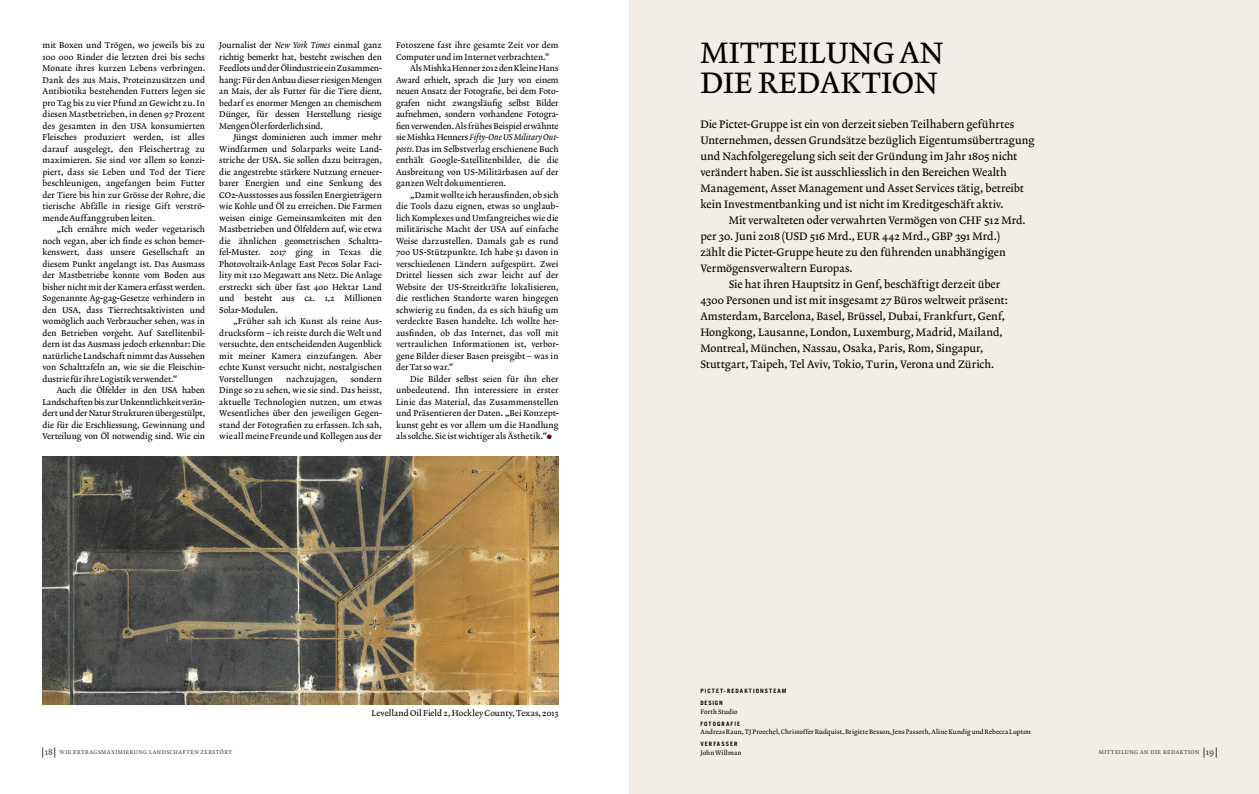
<style>
.page{position:relative;width:1259px;height:794px;background:#fff}
.page>*{position:absolute;margin:0;border:0;box-sizing:border-box;transform-origin:0 0}
.t1{font:30px/30px "Lexicon No 2 Roman A Txt";color:#000}
.t2{font:11px/16px "Lexicon No 2 Roman A Txt";color:#000}
.t3{font:8.5px/11.5px "Lexicon No 2 Roman A Txt";color:#000;text-align:justify}
.t4{font:8.5px "Lexicon No 2 Italic A Txt";letter-spacing:-.01em;color:#000}
.t5{font:6.5px "Lexicon No 2 Roman A Txt";letter-spacing:.02em;color:#000}
.t6{font:700 6px/12px "Trade Gothic LT Std";letter-spacing:.18em;color:#000}
.t7{font:5.5px "Lexicon No 2 Roman A Txt";letter-spacing:.075em;color:#384044}
.s1{font-family:"Lexicon No 2 Italic A Txt"}
.s2{font-family:"Lexicon No 2 Roman A Txt"}
.s3{font-size:8px}
.s4{color:#650539}
.s5{font-size:9px}
</style>
<div class="page">
<div style="left:629px;top:0;width:630px;height:794px;background:#f2eee7"></div>
<img style="left:43px;top:457px;width:515px;height:247px">
<p class="t3" style="left:43px;top:40px;width:164px">mit Boxen und Trögen, wo jeweils bis zu 100 000 Rinder die letzten drei bis sechs Monate ihres kurzen Lebens verbringen.<br>Dank des aus Mais, Proteinzusätzen und Antibiotika bestehenden Futters legen sie pro Tag bis zu vier Pfund an Gewicht zu. In diesen Mastbetrieben, in denen 97 Prozent des gesamten in den USA konsumierten Fleisches produziert werden, ist alles darauf ausgelegt, den Fleischertrag zu maximieren. Sie sind vor allem so konzi&shy;piert, dass sie Leben und Tod der Tiere beschleunigen, angefangen beim Futter der Tiere bis hin zur Grösse der Rohre, die tierische Abfälle in riesige Gift verströ&shy;mende Auffanggruben leiten.</p>
<p class="t3" style="left:43px;top:224px;width:164px;text-indent:14px">„Ich ernähre mich weder vegetarisch noch vegan, aber ich finde es schon bemer&shy;kenswert, dass unsere Gesellschaft an diesem Punkt angelangt ist. Das Ausmass der Mastbetriebe konnte vom Boden aus bisher nicht mit der Kamera erfasst werden.<br>Sogenannte Ag-gag-Gesetze verhindern in den USA, dass Tierrechtsaktivisten und womöglich auch Verbraucher sehen, was in den Betrieben vorgeht. Auf Satellitenbil&shy;dern ist das Ausmass jedoch erkennbar: Die natürliche Landschaft nimmt das Aussehen von Schalttafeln an, wie sie die Fleischin&shy;dustrie für ihre Logistik verwendet.“</p>
<p class="t3" style="left:43px;top:385px;width:164px;text-indent:14px">Auch die Ölfelder in den USA haben Landschaften bis zur Unkenntlichkeit verän&shy;dert und der Natur Strukturen übergestülpt, die für die Erschliessung, Gewinnung und Verteilung von Öl notwendig sind. Wie ein</p>
<p class="t3" style="left:219px;top:40px;width:164px">Journalist der <span class="s1">New York Times</span> einmal ganz richtig bemerkt hat, besteht zwischen den Feedlots und der Ölindustrie ein Zusammen&shy;hang: Für den Anbau dieser riesigen Mengen an Mais, der als Futter für die Tiere dient, bedarf es enormer Mengen an chemischem Dünger, für dessen Herstellung riesige Mengen Öl erforderlich sind.</p>
<p class="t3" style="left:219px;top:132px;width:164px;text-indent:14px">Jüngst dominieren auch immer mehr Windfarmen und Solarparks weite Land&shy;striche der USA. Sie sollen dazu beitragen, die angestrebte stärkere Nutzung erneuer&shy;barer Energien und eine Senkung des CO2-Ausstosses aus fossilen Energieträgern wie Kohle und Öl zu erreichen. Die Farmen weisen einige Gemeinsamkeiten mit den Mastbetrieben und Ölfeldern auf, wie etwa die ähnlichen geometrischen Schaltta&shy;fel-Muster. 2017 ging in Texas die Photovoltaik-Anlage East Pecos Solar Faci&shy;lity mit 120 Megawatt ans Netz. Die Anlage erstreckt sich über fast 400 Hektar Land und besteht aus ca. 1,2 Millionen Solar-Modulen.</p>
<p class="t3" style="left:219px;top:316px;width:164px;text-indent:14px">„Früher sah ich Kunst als reine Aus&shy;drucksform – ich reiste durch die Welt und versuchte, den entscheidenden Augenblick mit meiner Kamera einzufangen. Aber echte Kunst versucht nicht, nostalgischen Vorstellungen</p>
<p class="t3" style="left:219px;top:374px;width:164px;text-indent:131px">sondern Dinge so zu sehen, wie sie sind. Das heisst, aktuelle Technologien nutzen, um etwas Wesentliches über den jeweiligen Gegen&shy;stand der Fotografien zu erfassen. Ich sah, wie all meine Freunde und Kollegen aus der</p>
<p class="t3" style="left:286px;top:374px;width:53px">nachzujagen,</p>
<p class="t3" style="left:396px;top:40px;width:164px">Fotoszene fast ihre gesamte Zeit vor dem<br>Computer und im Internet verbrachten.“</p>
<p class="t3" style="left:396px;top:63px;width:164px;text-indent:14px">Als Mishka Henner 2012 den Kleine Hans Award erhielt, sprach die Jury von einem neuen Ansatz der Fotografie, bei dem Foto&shy;grafen nicht zwangsläufig selbst Bilder aufnehmen, sondern vorhandene Fotogra&shy;fien verwenden. Als frühes Beispiel erwähnte</p>
<p class="t4" style="left:396px;top:132px;width:164px"><span class="s2">sie Mishka Henners</span> <span class="s3">F</span>ifty-One US Military Out-</p>
<p class="t3" style="left:396px;top:144px;width:164px"><span class="s1">posts.</span> Das im Selbstverlag erschienene Buch enthält Google-Satellitenbilder, die die Ausbreitung von US-Militärbasen auf der ganzen Welt dokumentieren.</p>
<p class="t3" style="left:396px;top:190px;width:164px;text-indent:14px">„Damit wollte ich herausfinden, ob sich die Tools dazu eignen, etwas so unglaub&shy;lich Komplexes und Umfangreiches wie die militärische Macht der USA auf einfache Weise darzustellen. Damals gab es rund 700 US-Stützpunkte. Ich habe 51 davon in verschiedenen Ländern aufgespürt. Zwei Drittel liessen sich zwar leicht auf der Website der US-Streitkräfte lokalisieren, die restlichen Standorte waren hingegen schwierig zu finden, da es sich häufig um verdeckte Basen handelte. Ich wollte her&shy;ausfinden, ob das Internet, das voll mit vertraulichen Informationen ist, verbor&shy;gene Bilder dieser Basen preisgibt – was in der Tat so war.“</p>
<p class="t3" style="left:396px;top:374px;width:164px;text-indent:14px">Die Bilder selbst seien für ihn eher unbedeutend. Ihn interessiere in erster Linie das Material, das Zusammenstellen und Präsentieren der Daten. „Bei Konzept&shy;kunst geht es vor allem um die Handlung als solche. Sie ist wichtiger als Ästhetik.“<span class="s4">●</span></p>
<h1 class="t1" style="left:700px;top:39px;width:245px">MITTEILUNG AN<br>DIE REDAKTION</h1>
<p class="t2" style="left:700px;top:117px;width:336px">Die Pictet-Gruppe ist ein von derzeit sieben Teilhabern geführtes Unternehmen, dessen Grundsätze bezüglich Eigentumsübertragung und Nachfolgeregelung sich seit der Gründung im Jahr 1805 nicht verändert haben. Sie ist ausschliesslich in den Bereichen Wealth Management, Asset Management und Asset Services tätig, betreibt kein Investmentbanking und ist nicht im Kreditgeschäft aktiv.</p>
<p class="t2" style="left:729px;top:213px;width:298px">Mit verwalteten oder verwahrten Vermögen von CHF 512 Mrd.</p>
<p class="t2" style="left:700px;top:229px;width:301px">per 30. Juni 2018 (USD 516 Mrd., EUR 442 Mrd., GBP 391 Mrd.)</p>
<p class="t2" style="left:700px;top:245px;width:307px">zählt die Pictet-Gruppe heute zu den führenden unabhängigen</p>
<p class="t2" style="left:700px;top:261px;width:154px">Vermögensverwaltern Europas.</p>
<p class="t2" style="left:729px;top:277px;width:273px">Sie hat ihren Hauptsitz in Genf, beschäftigt derzeit über</p>
<p class="t2" style="left:700px;top:293px;width:309px">4300 Personen und ist mit insgesamt 27 Büros weltweit präsent:</p>
<p class="t2" style="left:700px;top:309px;width:306px">Amsterdam, Barcelona, Basel, Brüssel, Dubai, Frankfurt, Genf,</p>
<p class="t2" style="left:700px;top:325px;width:304px">Hongkong, Lausanne, London, Luxemburg, Madrid, Mailand,</p>
<p class="t2" style="left:700px;top:341px;width:284px">Montreal, München, Nassau, Osaka, Paris, Rom, Singapur,</p>
<p class="t2" style="left:700px;top:357px;width:295px">Stuttgart, Taipeh, Tel Aviv, Tokio, Turin, Verona und Zürich.</p>
<p class="t6" style="left:700px;top:685px;width:88px">PICTET-REDAKTIONSTEAM<br>DESIGN</p>
<p class="t5" style="left:700px;top:707px;width:39px">Forth Studio</p>
<p class="t6" style="left:700px;top:717px;width:41px">FOTOGRAFIE</p>
<p class="t5" style="left:700px;top:728px;width:332px">Andreas Raun, TJ Proechel, Christoffer Rudquist, Brigitte Besson, Jens Passoth, Aline Kundig und Rebecca Lupton</p>
<p class="t6" style="left:700px;top:738px;width:39px">VERFASSER</p>
<p class="t5" style="left:700px;top:748px;width:43px">John Willman</p>
<p class="t3" style="left:371px;top:707px;width:189px">Levelland Oil Field 2, Hockley County, Texas, 2013</p>
<p class="t7" style="left:45px;top:749px;width:189px"><span class="s5">18</span> WIE ERTRAGSMAXIMIERUNG LANDSCHAFTEN ZERSTÖRT</p>
<p class="t7" style="left:1099px;top:749px;width:117px">MITTEILUNG AN DIE REDAKTION <span class="s5">19</span></p>
</div>
